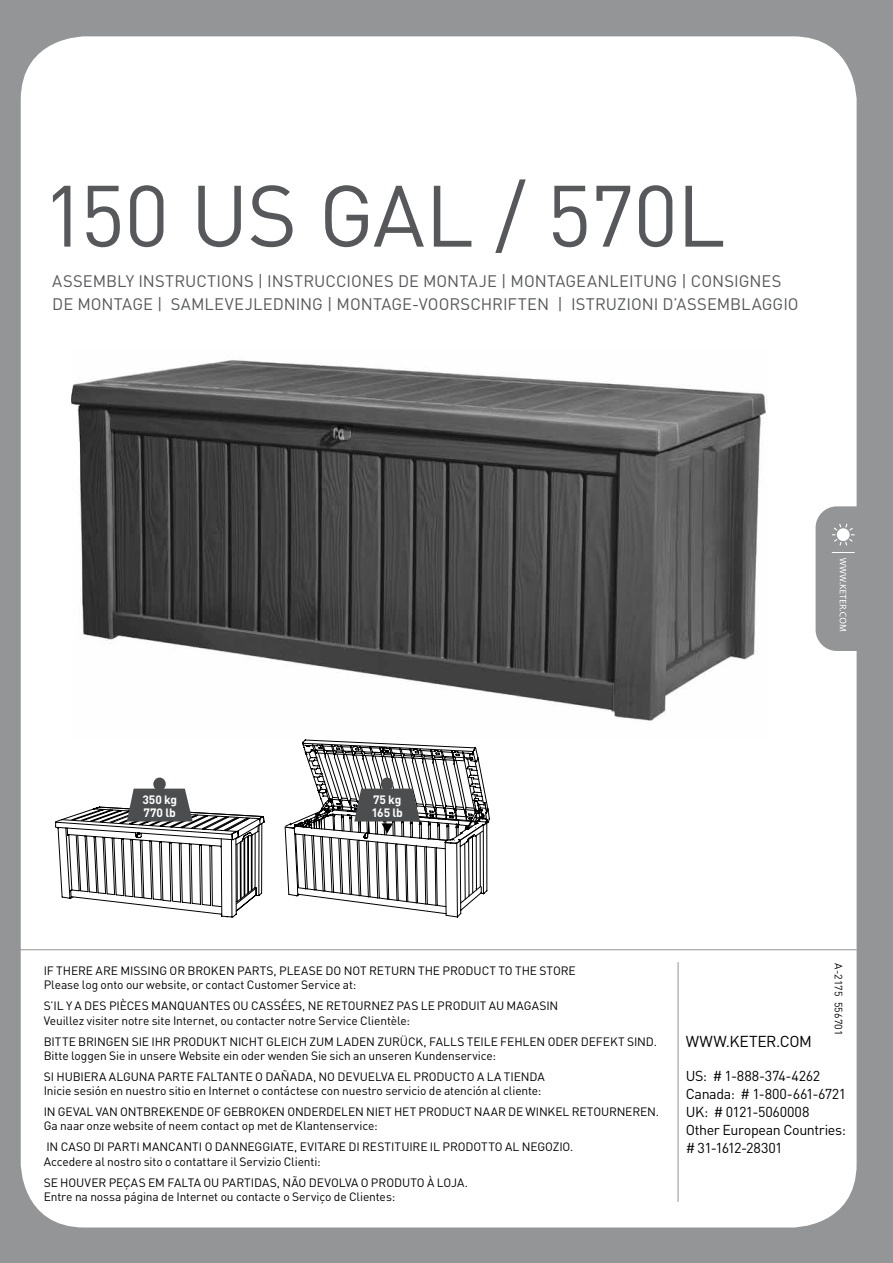
<style>
.page{position:relative;width:893px;height:1263px;background:#939597}
.page>*{position:absolute;margin:0;border:0;box-sizing:border-box;transform-origin:0 0}
.t1{font:85.5px "DIN";letter-spacing:-.015em;color:#57585b}
.t2{font:16.5px/22.5px "DIN";color:#57585b}
.t3{font:15.6px "DIN";letter-spacing:-.015em;color:#000}
.t4{font:14.25px/18px "DIN";letter-spacing:-.025em;color:#000}
.t5{font:12px/21px "DIN";letter-spacing:-.01em;color:#000}
.t6{font:700 12px/13.5px "DIN";letter-spacing:-.005em;color:#fff}
.t7{font:10.5px "DIN";letter-spacing:.02em;color:#000}
</style>
<div class="page">
<div style="left:21px;top:36px;width:836px;height:1191px;background:#fff;border-radius:64px"></div>
<img style="left:72px;top:360px;width:694px;height:361px">
<svg style="left:816px;top:506px;width:41px;height:145px;background:#9c9ea0"></svg>
<hr style="left:678px;top:962px;width:1px;height:240px;background:#939597">
<hr style="left:13px;top:949px;width:844px;height:1px;background:#939597">
<svg style="left:55px;top:789px;width:209px;height:128px"></svg>
<div style="left:153px;top:777px;width:13px;height:14px;background:#4c4d4f;border-radius:50%"></div>
<svg style="left:285px;top:739px;width:205px;height:178px"></svg>
<div style="left:381px;top:777px;width:12px;height:14px;background:#4c4d4f;border-radius:50%"></div>
<h1 class="t1" style="left:42px;top:162px;width:685px">150 US GAL / 570L</h1>
<h2 class="t2" style="left:52px;top:270px;width:748px">ASSEMBLY INSTRUCTIONS | INSTRUCCIONES DE MONTAJE | MONTAGEANLEITUNG | CONSIGNES<br>DE MONTAGE | SAMLEVEJLEDNING | MONTAGE-VOORSCHRIFTEN | ISTRUZIONI D’ASSEMBLAGGIO</h2>
<p class="t6" style="left:142px;top:792px;width:36px">350 kg<br>770 lb</p>
<p class="t6" style="left:371px;top:792px;width:33px">75 kg<br>165 lb</p>
<p class="t5" style="left:44px;top:963px;width:534px;line-height:14.2px">IF THERE ARE MISSING OR BROKEN PARTS, PLEASE DO NOT RETURN THE PRODUCT TO THE STORE<br>Please log onto our website, or contact Customer Service at:</p>
<p class="t5" style="left:44px;top:999px;width:516px;line-height:14.2px">S’IL Y A DES PIÈCES MANQUANTES OU CASSÉES, NE RETOURNEZ PAS LE PRODUIT AU MAGASIN<br>Veuillez visiter notre site Internet, ou contacter notre Service Clientèle:</p>
<p class="t5" style="left:44px;top:1030px;width:15px">Bitte</p>
<p class="t5" style="left:78px;top:1030px;width:8px">bringen</p>
<p class="t5" style="left:132px;top:1030px;width:58px">Sie Ihr Produkt</p>
<p class="t5" style="left:229px;top:1030px;width:8px">nicht</p>
<p class="t5" style="left:266px;top:1030px;width:8px">gleich</p>
<p class="t5" style="left:309px;top:1030px;width:9px">zum</p>
<p class="t5" style="left:336px;top:1030px;width:16px">Laden</p>
<p class="t5" style="left:377px;top:1030px;width:9px">zur</p>
<p class="t5" style="left:400px;top:1030px;width:37px">ück, falls</p>
<p class="t5" style="left:467px;top:1030px;width:14px">Teile</p>
<p class="t5" style="left:500px;top:1030px;width:9px">fehlen</p>
<p class="t5" style="left:548px;top:1030px;width:9px">oder</p>
<p class="t5" style="left:581px;top:1030px;width:9px">defekt</p>
<p class="t5" style="left:627px;top:1030px;width:8px">sind</p>
<p class="t5" style="left:654px;top:1030px;width:5px">.</p>
<p class="t5" style="left:44px;top:1045px;width:503px">Bitte loggen Sie in unsere Website ein oder wenden Sie sich an unseren Kundenservice:<br>SI HUBIERA ALGUNA PARTE FALTANTE O DAÑADA, NO DEVUELVA EL PRODUCTO A LA TIENDA</p>
<p class="t5" style="left:44px;top:1080px;width:499px">Inicie sesión en nuestro sitio en Internet o contáctese con nuestro servicio de atención al cliente:<br>In geval</p>
<p class="t5" style="left:96px;top:1101px;width:8px">van</p>
<p class="t5" style="left:120px;top:1101px;width:9px">ontbrekende</p>
<p class="t5" style="left:207px;top:1101px;width:26px">of gebroken</p>
<p class="t5" style="left:287px;top:1101px;width:9px">onderdelen</p>
<p class="t5" style="left:366px;top:1101px;width:8px">niet</p>
<p class="t5" style="left:394px;top:1101px;width:8px">het</p>
<p class="t5" style="left:419px;top:1101px;width:9px">product</p>
<p class="t5" style="left:474px;top:1101px;width:9px">naar</p>
<p class="t5" style="left:508px;top:1101px;width:26px">de winkel</p>
<p class="t5" style="left:572px;top:1101px;width:9px">retourneren</p>
<p class="t5" style="left:656px;top:1101px;width:5px">.</p>
<p class="t5" style="left:44px;top:1115px;width:335px">Ga naar onze website of neem contact op met de Klantenservice:<br>In caso</p>
<p class="t5" style="left:93px;top:1136px;width:21px">di parti</p>
<p class="t5" style="left:142px;top:1136px;width:9px">mancanti</p>
<p class="t5" style="left:205px;top:1136px;width:19px">o danneggiate</p>
<p class="t5" style="left:294px;top:1136px;width:13px">, evitare</p>
<p class="t5" style="left:348px;top:1136px;width:22px">di restituire</p>
<p class="t5" style="left:430px;top:1136px;width:21px">il prodotto</p>
<p class="t5" style="left:505px;top:1136px;width:25px">al negozio</p>
<p class="t5" style="left:570px;top:1136px;width:5px">.</p>
<p class="t5" style="left:44px;top:1150px;width:278px">Accedere al nostro sito o contattare il Servizio Clienti:<br>Se houver</p>
<p class="t5" style="left:109px;top:1171px;width:67px">peçasem falta</p>
<p class="t5" style="left:203px;top:1171px;width:26px">ou partidas</p>
<p class="t5" style="left:277px;top:1171px;width:40px">, não devolva</p>
<p class="t5" style="left:361px;top:1171px;width:19px">o produto</p>
<p class="t5" style="left:427px;top:1171px;width:18px">à loja</p>
<p class="t5" style="left:465px;top:1171px;width:5px">.</p>
<p class="t5" style="left:44px;top:1186px;width:353px">Entre na nossa página de Internet ou contacte o Serviço de Clientes:</p>
<p class="t7" style="left:845px;top:963px;width:74px;rotate:90deg">A-2175 556701</p>
<h3 class="t3" style="left:686px;top:1031px;width:128px">WWW.KETER.COM</h3>
<p class="t4" style="left:686px;top:1066px;width:162px">US: # 1-888-374-4262<br>Canada: # 1-800-661-6721<br>UK: # 0121-5060008<br>Other European Countries: # 31-1612-28301</p>
</div>
